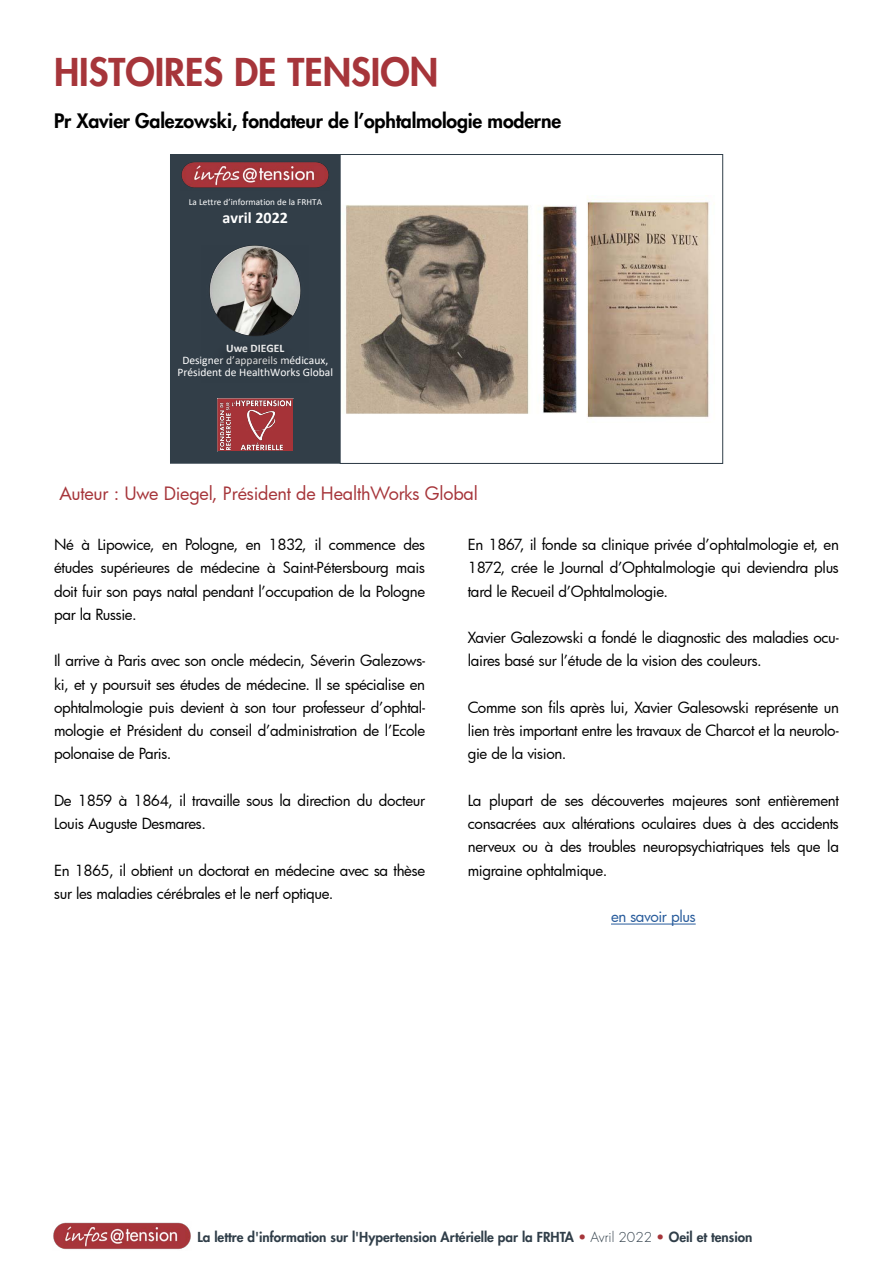
<style>
.page{position:relative;width:893px;height:1263px;background:#fff}
.page>*{position:absolute;margin:0;border:0;box-sizing:border-box;transform-origin:0 0}
.t1{font:800 37.5px "Futura";color:#a6353a}
.t2{font:800 19.5px "Futura";letter-spacing:-.01em;color:#000}
.t3{font:18px "Futura";letter-spacing:-.01em;color:#a6353a}
.t4{font:700 16.05px "Calibri";color:#fff}
.t5{font:15px/23.2px "Futura";letter-spacing:-.02em;color:#000;text-align:justify}
.t6{font:15px "Futura";letter-spacing:-.025em;color:#275b9b}
.t7{font:800 13.5px "Futura";color:#303e49}
.t8{font:11.55px/12.5px "Calibri";color:#fff;text-align:center}
.t9{font:700 11.55px "Calibri";color:#fff}
.t10{font:9.15px "Calibri";color:#fff}
.s1{font-weight:300;color:#a6353a}
.s2{font-weight:300}
</style>
<div class="page">
<img style="left:53px;top:1222px;width:138px;height:28px">
<hr style="left:611px;top:923px;width:85px;height:1px;background:#275b9b">
<div style="left:170px;top:155px;width:171px;height:308px;background:#323e48"></div>
<img style="left:217px;top:398px;width:76px;height:53px">
<img style="left:181px;top:162px;width:148px;height:26px">
<img style="left:209px;top:246px;width:92px;height:117px">
<img style="left:345px;top:199px;width:365px;height:220px">
<div style="left:340px;top:154px;width:383px;height:310px;border:1px solid #303e49"></div>
<h1 class="t1" style="left:54px;top:48px;width:386px">HISTOIRES DE TENSION</h1>
<h2 class="t2" style="left:54px;top:109px;width:509px">Pr Xavier Galezowski, fondateur de l’ophtalmologie moderne</h2>
<p class="t10" style="left:189px;top:196px;width:135px">La Lettre d’information de la FRHTA</p>
<p class="t4" style="left:223px;top:206px;width:67px">avril 2022</p>
<p class="t9" style="left:226px;top:339px;width:60px">Uwe DIEGEL</p>
<p class="t8" style="left:178px;top:354px;width:157px">Designer d’appareils médicaux,<br>Président de HealthWorks Global</p>
<p class="t3" style="left:59px;top:481px;width:420px">Auteur : Uwe Diegel, Président de HealthWorks Global</p>
<p class="t5" style="left:54px;top:533px;width:373px">Né à Lipowice, en Pologne, en 1832, il commence des études supérieures de médecine à Saint-Pétersbourg mais doit fuir son pays natal pendant l’occupation de la Pologne par la Russie.</p>
<p class="t5" style="left:54px;top:649px;width:373px">Il arrive à Paris avec son oncle médecin, Séverin Galezows&shy;ki, et y poursuit ses études de médecine. Il se spécialise en ophtalmologie puis devient à son tour professeur d’ophtal&shy;mologie et Président du conseil d’administration de l’Ecole polonaise de Paris.</p>
<p class="t5" style="left:54px;top:788px;width:373px">De 1859 à 1864, il travaille sous la direction du docteur<br>Louis Auguste Desmares.</p>
<p class="t5" style="left:54px;top:858px;width:373px">En 1865, il obtient un doctorat en médecine avec sa thèse sur les maladies cérébrales et le nerf optique.</p>
<p class="t5" style="left:468px;top:533px;width:373px">En 1867, il fonde sa clinique privée d’ophtalmologie et, en 1872, crée le Journal d’Ophtalmologie qui deviendra plus tard le Recueil d’Ophtalmologie.</p>
<p class="t5" style="left:468px;top:626px;width:373px">Xavier Galezowski a fondé le diagnostic des maladies ocu&shy;laires basé sur l’étude de la vision des couleurs.</p>
<p class="t5" style="left:468px;top:695px;width:373px">Comme son fils après lui, Xavier Galesowski représente un lien très important entre les travaux de Charcot et la neurolo&shy;gie de la vision.</p>
<p class="t5" style="left:468px;top:788px;width:373px">La plupart de ses découvertes majeures sont entièrement consacrées aux altérations oculaires dues à des accidents nerveux ou à des troubles neuropsychiatriques tels que la migraine ophtalmique.</p>
<p class="t6" style="left:611px;top:906px;width:86px">en savoir plus</p>
<p class="t7" style="left:197px;top:1229px;width:556px">La lettre d'information sur l'Hypertension Artérielle par la FRHTA <span class="s1">•</span> <span class="s2">Avril 2022</span> <span class="s1">•</span> Oeil et tension</p>
</div>
